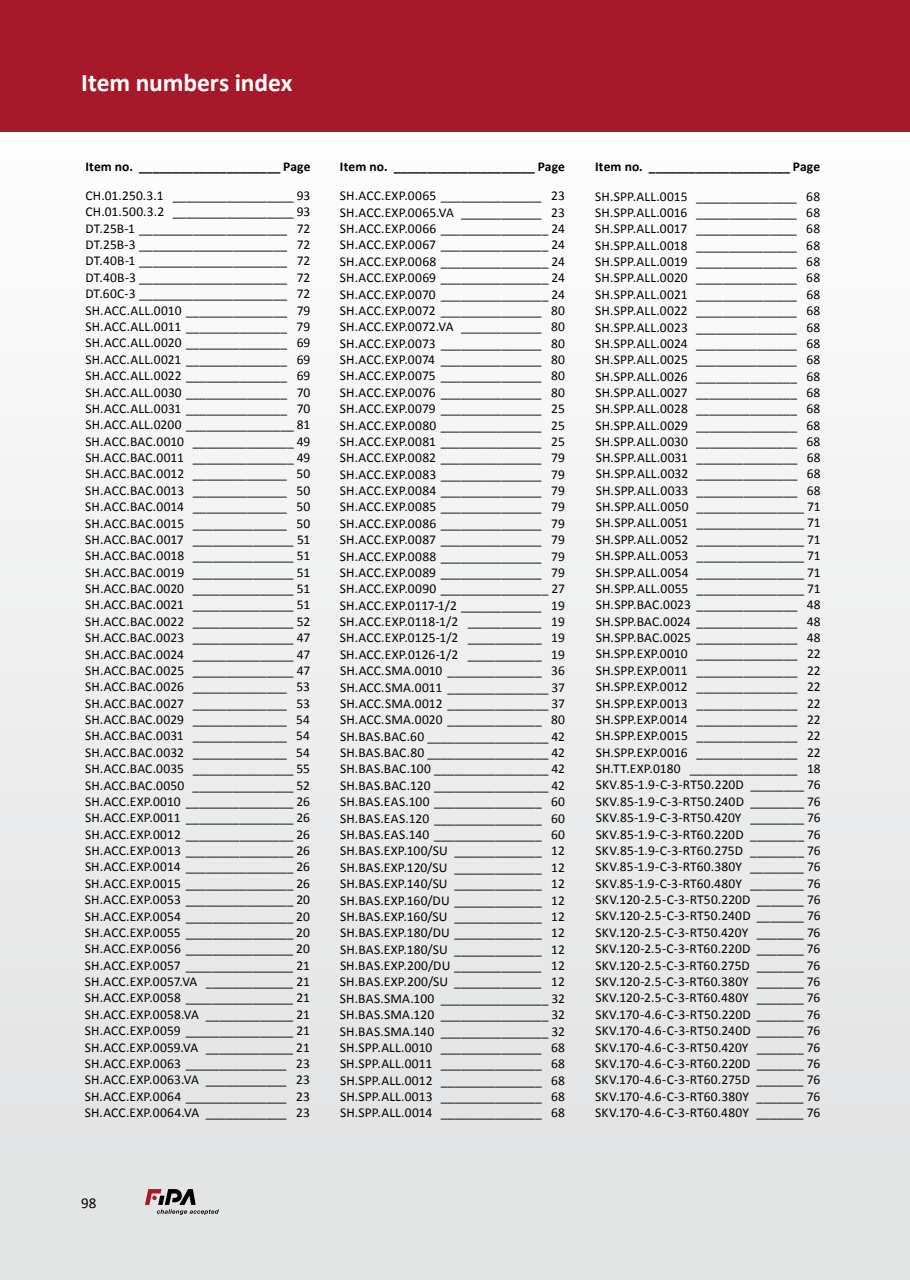
<style>
.page{position:relative;width:910px;height:1280px;background:#fff}
.page>*{position:absolute;margin:0;border:0;box-sizing:border-box;transform-origin:0 0}
.t1{font:700 25.5px "Calibri";letter-spacing:-.005em;color:#fff}
.t2{font:15px "Calibri";color:#000}
.t3{font:13.5px/16.4px "Calibri";letter-spacing:.01em;color:#000;text-align:justify}
.t4{font:700 13.5px "Calibri";letter-spacing:.01em;color:#000}
</style>
<div class="page">
<div style="left:0;top:93px;width:910px;height:1187px;background:linear-gradient(to right,#eeefef,#eeefef)"></div>
<div style="left:0;top:0;width:910px;height:132px;background:#a7192a"></div>
<svg style="left:145px;top:1189px;width:74px;height:26px;background:#aba2a3"></svg>
<h1 class="t1" style="left:81px;top:67px;width:213px">Item numbers index</h1>
<p class="t4" style="left:85px;top:157px;width:227px">Item no. _____________________ Page</p>
<p class="t3" style="left:85px;top:187px;width:227px">CH .01.250.3.1 __________________ 93<br>CH .01.500.3.2 __________________ 93<br>DT.25B-1 ______________________ 72<br>DT.25B-3 ______________________ 72<br>DT.40B-1 ______________________ 72<br>DT.40B-3 ______________________ 72<br>DT.60C-3 ______________________ 72<br>SH .ACC .ALL.0010 _______________ 79<br>SH .ACC .ALL.0011 _______________ 79<br>SH .ACC .ALL.0020 _______________ 69<br>SH .ACC .ALL.0021 _______________ 69<br>SH .ACC .ALL.0022 _______________ 69<br>SH .ACC .ALL.0030 _______________ 70<br>SH .ACC .ALL.0031 _______________ 70<br>SH .ACC .ALL.0200 ________________ 81<br>SH .ACC .BAC.0010 _______________ 49<br>SH .ACC .BAC.0011 _______________ 49<br>SH .ACC .BAC.0012 ______________ 50<br>SH .ACC .BAC.0013 ______________ 50<br>SH .ACC .BAC.0014 ______________ 50<br>SH .ACC .BAC.0015 ______________ 50<br>SH .ACC .BAC.0017 _______________ 51<br>SH .ACC .BAC.0018 _______________ 51<br>SH .ACC .BAC.0019 _______________ 51<br>SH .ACC .BAC.0020 _______________ 51<br>SH .ACC .BAC.0021 _______________ 51<br>SH .ACC .BAC.0022 _______________ 52<br>SH .ACC .BAC.0023 _______________ 47<br>SH .ACC .BAC.0024 _______________ 47<br>SH .ACC .BAC.0025 _______________ 47<br>SH .ACC .BAC.0026 ______________ 53<br>SH .ACC .BAC.0027 ______________ 53<br>SH .ACC .BAC.0029 ______________ 54<br>SH .ACC .BAC.0031 ______________ 54<br>SH .ACC .BAC.0032 ______________ 54<br>SH .ACC .BAC.0035 _______________ 55<br>SH .ACC .BAC.0050 _______________ 52<br>SH .ACC .EXP.0010 ________________ 26<br>SH .ACC .EXP.0011 ________________ 26<br>SH .ACC .EXP.0012 ________________ 26<br>SH .ACC .EXP.0013 ________________ 26<br>SH .ACC .EXP.0014 ________________ 26<br>SH .ACC .EXP.0015 ________________ 26<br>SH .ACC .EXP.0053 ________________ 20<br>SH .ACC .EXP.0054 ________________ 20<br>SH .ACC .EXP.0055 ________________ 20<br>SH .ACC .EXP.0056 ________________ 20<br>SH .ACC .EXP.0057 ________________ 21<br>SH .ACC .EXP.0057.VA _____________ 21<br>SH .ACC .EXP.0058 ________________ 21<br>SH .ACC .EXP.0058.VA _____________ 21<br>SH .ACC .EXP.0059 ________________ 21<br>SH .ACC .EXP.0059.VA _____________ 21<br>SH .ACC .EXP.0063 _______________ 23<br>SH .ACC .EXP.0063.VA ____________ 23<br>SH .ACC .EXP.0064 _______________ 23<br>SH .ACC .EXP.0064.VA ____________ 23</p>
<p class="t4" style="left:340px;top:158px;width:227px">Item no. _____________________ Page</p>
<p class="t3" style="left:340px;top:188px;width:227px">SH .ACC .EXP.0065 _______________ 23<br>SH .ACC .EXP.0065.VA ____________ 23<br>SH .ACC .EXP.0066 ________________ 24<br>SH .ACC .EXP.0067 ________________ 24<br>SH .ACC .EXP.0068 ________________ 24<br>SH .ACC .EXP.0069 ________________ 24<br>SH .ACC .EXP.0070 ________________ 24<br>SH .ACC .EXP.0072 _______________ 80<br>SH .ACC .EXP.0072.VA ____________ 80<br>SH .ACC .EXP.0073 _______________ 80<br>SH .ACC .EXP.0074 _______________ 80<br>SH .ACC .EXP.0075 _______________ 80<br>SH .ACC .EXP.0076 _______________ 80<br>SH .ACC .EXP.0079 _______________ 25<br>SH .ACC .EXP.0080 _______________ 25<br>SH .ACC .EXP.0081 _______________ 25<br>SH .ACC .EXP.0082 _______________ 79<br>SH .ACC .EXP.0083 _______________ 79<br>SH .ACC .EXP.0084 _______________ 79<br>SH .ACC .EXP.0085 _______________ 79<br>SH .ACC .EXP.0086 _______________ 79<br>SH .ACC .EXP.0087 _______________ 79<br>SH .ACC .EXP.0088 _______________ 79<br>SH .ACC .EXP.0089 _______________ 79<br>SH .ACC .EXP.0090 ________________ 27<br>SH .ACC .EXP.0117-1/2 ____________ 19<br>SH .ACC .EXP.0118-1/2 ___________ 19<br>SH .ACC .EXP.0125-1/2 ___________ 19<br>SH .ACC .EXP.0126-1/2 ___________ 19<br>SH .ACC .SM A.0010 ______________ 36<br>SH .ACC .SM A.0011 _______________ 37<br>SH .ACC .SM A.0012 _______________ 37<br>SH .ACC .SM A.0020 ______________ 80<br>SH .BAS.BAC.60 __________________ 42<br>SH .BAS.BAC.80 __________________ 42<br>SH .BAS.BAC.100 _________________ 42<br>SH .BAS.BAC.120 _________________ 42<br>SH .BAS.EAS.100 ________________ 60<br>SH .BAS.EAS.120 ________________ 60<br>SH .BAS.EAS.140 ________________ 60<br>SH .BAS.EXP.100/SU _____________ 12<br>SH .BAS.EXP.120/SU _____________ 12<br>SH .BAS.EXP.140/SU _____________ 12<br>SH .BAS.EXP.160/DU _____________ 12<br>SH .BAS.EXP.160/SU _____________ 12<br>SH .BAS.EXP.180/DU _____________ 12<br>SH .BAS.EXP.180/SU _____________ 12<br>SH .BAS.EXP.200/DU _____________ 12<br>SH .BAS.EXP.200/SU _____________ 12<br>SH .BAS.SM A.100 ________________ 32<br>SH .BAS.SM A.120 ________________ 32<br>SH .BAS.SM A.140 ________________ 32<br>SH .SPP.ALL.0010 _______________ 68<br>SH .SPP.ALL.0011 _______________ 68<br>SH .SPP.ALL.0012 _______________ 68<br>SH .SPP.ALL.0013 _______________ 68<br>SH .SPP.ALL.0014 _______________ 68</p>
<p class="t4" style="left:595px;top:158px;width:227px">Item no. _____________________ Page</p>
<p class="t3" style="left:595px;top:188px;width:227px">SH .SPP.ALL.0015 _______________ 68<br>SH .SPP.ALL.0016 _______________ 68<br>SH .SPP.ALL.0017 _______________ 68<br>SH .SPP.ALL.0018 _______________ 68<br>SH .SPP.ALL.0019 _______________ 68<br>SH .SPP.ALL.0020 _______________ 68<br>SH .SPP.ALL.0021 _______________ 68<br>SH .SPP.ALL.0022 _______________ 68<br>SH .SPP.ALL.0023 _______________ 68<br>SH .SPP.ALL.0024 _______________ 68<br>SH .SPP.ALL.0025 _______________ 68<br>SH .SPP.ALL.0026 _______________ 68<br>SH .SPP.ALL.0027 _______________ 68<br>SH .SPP.ALL.0028 _______________ 68<br>SH .SPP.ALL.0029 _______________ 68<br>SH .SPP.ALL.0030 _______________ 68<br>SH .SPP.ALL.0031 _______________ 68<br>SH .SPP.ALL.0032 _______________ 68<br>SH .SPP.ALL.0033 _______________ 68<br>SH .SPP.ALL.0050 ________________ 71<br>SH .SPP.ALL.0051 ________________ 71<br>SH .SPP.ALL.0052 ________________ 71<br>SH .SPP.ALL.0053 ________________ 71<br>SH .SPP.ALL.0054 ________________ 71<br>SH .SPP.ALL.0055 ________________ 71<br>SH .SPP.BAC.0023 _______________ 48<br>SH .SPP.BAC.0024 _______________ 48<br>SH .SPP.BAC.0025 _______________ 48<br>SH .SPP.EXP.0010 _______________ 22<br>SH .SPP.EXP.0011 _______________ 22<br>SH .SPP.EXP.0012 _______________ 22<br>SH .SPP.EXP.0013 _______________ 22<br>SH .SPP.EXP.0014 _______________ 22<br>SH .SPP.EXP.0015 _______________ 22<br>SH .SPP.EXP.0016 _______________ 22<br>SH .TT.EXP.0180 ________________ 18<br>SKV.85-1.9-C-3-RT50.220D ________ 76<br>SKV.85-1.9-C-3-RT50.240D ________ 76<br>SKV.85-1.9-C-3-RT50.420Y ________ 76<br>SKV.85-1.9-C-3-RT60.220D ________ 76<br>SKV.85-1.9-C-3-RT60.275D ________ 76<br>SKV.85-1.9-C-3-RT60.380Y ________ 76<br>SKV.85-1.9-C-3-RT60.480Y ________ 76<br>SKV.120-2.5-C-3-RT50.220D _______ 76<br>SKV.120-2.5-C-3-RT50.240D _______ 76<br>SKV.120-2.5-C-3-RT50.420Y _______ 76<br>SKV.120-2.5-C-3-RT60.220D _______ 76<br>SKV.120-2.5-C-3-RT60.275D _______ 76<br>SKV.120-2.5-C-3-RT60.380Y _______ 76<br>SKV.120-2.5-C-3-RT60.480Y _______ 76<br>SKV.170-4.6-C-3-RT50.220D _______ 76<br>SKV.170-4.6-C-3-RT50.240D _______ 76<br>SKV.170-4.6-C-3-RT50.420Y _______ 76<br>SKV.170-4.6-C-3-RT60.220D _______ 76<br>SKV.170-4.6-C-3-RT60.275D _______ 76<br>SKV.170-4.6-C-3-RT60.380Y _______ 76<br>SKV.170-4.6-C-3-RT60.480Y _______ 76</p>
<p class="t2" style="left:81px;top:1193px;width:17px">98</p>
</div>
